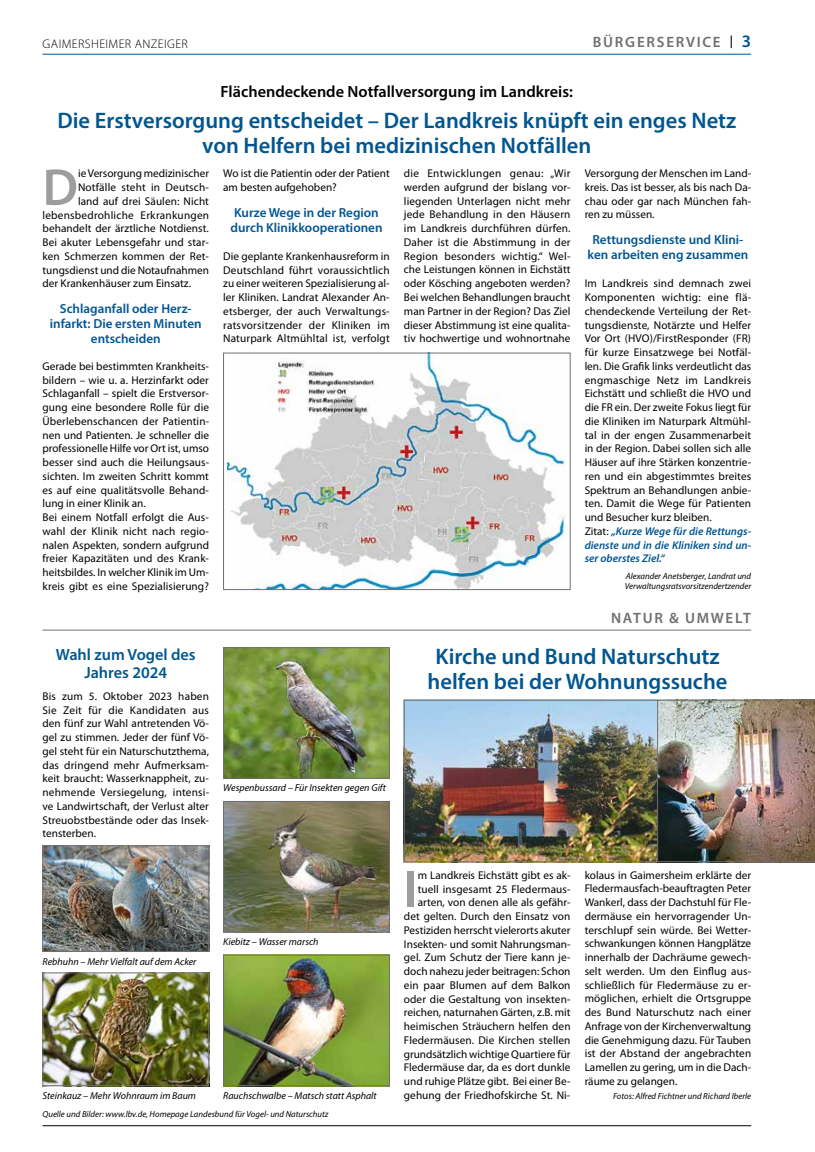
<style>
.page{position:relative;width:815px;height:1152px;background:#fff}
.page>*{position:absolute;margin:0;border:0;box-sizing:border-box;transform-origin:0 0}
.t1{font:600 52px "Myriad Pro";color:#9d9d9c}
.t2{font:600 22.5px/25px "Myriad Pro";color:#005691;text-align:center}
.t3{font:600 16.25px "Myriad Pro";color:#000}
.t4{font:600 16.25px/18.1px "Myriad Pro";color:#005691;text-align:center}
.t5{font:600 15px "Myriad Pro";letter-spacing:.115em;color:#706f6f}
.t6{font:600 13.12px/15px "Myriad Pro";color:#005691;text-align:center}
.t7{font:300 12.5px "Myriad Pro";letter-spacing:.035em;color:#000}
.t8{font:11.25px/13.8px "Myriad Pro";letter-spacing:.005em;color:#000;text-align:justify}
.t9{font:italic 10px "Myriad Pro";color:#000}
.t10{font:italic 8.75px/10px "Myriad Pro";color:#000}
.s1{font-size:17.5px;color:#005691}
.s2{font-weight:600;font-style:italic;color:#005691}
</style>
<div class="page">
<hr style="left:43px;top:1125px;width:708px;height:1px;background:#000">
<hr style="left:43px;top:54px;width:708px;height:1px;background:#005691">
<hr style="left:43px;top:630px;width:708px;height:1px;background:#706f6f">
<img style="left:227px;top:355px;width:340px;height:233px">
<div style="left:223px;top:353px;width:347px;height:237px;border:1px solid #706f6f"></div>
<img style="left:406px;top:702px;width:251px;height:158px">
<div style="left:404px;top:700px;width:258px;height:162px;border:1px solid #706f6f"></div>
<img style="left:657px;top:700px;width:158px;height:162px">
<img style="left:45px;top:847px;width:162px;height:102px">
<div style="left:43px;top:845px;width:166px;height:106px;border:1px solid #706f6f"></div>
<img style="left:45px;top:974px;width:162px;height:110px">
<div style="left:43px;top:972px;width:166px;height:114px;border:1px solid #706f6f"></div>
<img style="left:225px;top:649px;width:163px;height:127px">
<div style="left:223px;top:647px;width:167px;height:131px;border:1px solid #706f6f"></div>
<img style="left:225px;top:803px;width:163px;height:127px">
<div style="left:223px;top:801px;width:167px;height:131px;border:1px solid #706f6f"></div>
<img style="left:225px;top:957px;width:163px;height:127px">
<div style="left:223px;top:955px;width:167px;height:131px;border:1px solid #706f6f"></div>
<p class="t7" style="left:43px;top:36px;width:147px">GAIMERSHEIMER ANZEIGER</p>
<h3 class="t5" style="left:593px;top:33px;width:160px">BÜRGERSERVICE <sup>|</sup> <span class="s1">3</span></h3>
<h3 class="t3" style="left:221px;top:81px;width:354px">Flächendeckende Notfallversorgung im Landkreis:</h3>
<h2 class="t2" style="left:57px;top:107px;width:680px">Die Erstversorgung entscheidet – Der Landkreis knüpft ein enges Netz von Helfern bei medizinischen Notfällen</h2>
<h1 class="t1" style="left:43px;top:154px;width:37px">D</h1>
<p class="t8" style="left:78px;top:167px;width:132px">ie Versorgung medizinischer</p>
<p class="t8" style="left:404px;top:167px;width:168px">die Entwicklungen genau: „Wir werden aufgrund der bislang vor&shy;liegenden Unterlagen nicht mehr jede Behandlung in den Häusern im Landkreis durchführen dürfen.<br>Daher ist die Abstimmung in der Region besonders wichtig.“ Wel&shy;che Leistungen können in Eichstätt oder Kösching angeboten werden?<br>Bei welchen Behandlungen braucht man Partner in der Region? Das Ziel dieser Abstimmung ist eine qualita&shy;tiv hochwertige und wohnortnahe</p>
<p class="t8" style="left:585px;top:167px;width:168px">Versorgung der Menschen im Land&shy;kreis. Das ist besser, als bis nach Da&shy;chau oder gar nach München fah&shy;ren zu müssen.</p>
<p class="t8" style="left:223px;top:167px;width:168px">Wo ist die Patientin oder der Patient am besten aufgehoben?</p>
<p class="t6" style="left:230px;top:204px;width:154px;text-align:left">Kurze Wege in der Region durch Klinikkooperationen</p>
<p class="t8" style="left:223px;top:249px;width:168px">Die geplante Krankenhausreform in Deutschland führt voraussichtlich zu einer weiteren Spezialisierung al&shy;ler Kliniken. Landrat Alexander An&shy;etsberger, der auch Verwaltungs&shy;ratsvorsitzender der Kliniken im Naturpark Altmühltal ist, verfolgt</p>
<p class="t8" style="left:78px;top:181px;width:132px">Notfälle steht in Deutsch-</p>
<p class="t8" style="left:78px;top:194px;width:132px">land auf drei Säulen: Nicht</p>
<p class="t8" style="left:43px;top:208px;width:168px">lebensbedrohliche Erkrankungen</p>
<p class="t8" style="left:43px;top:222px;width:168px">behandelt der ärztliche Notdienst.</p>
<p class="t8" style="left:43px;top:235px;width:168px">Bei akuter Lebensgefahr und star-</p>
<p class="t8" style="left:43px;top:249px;width:168px">ken Schmerzen kommen der Ret-</p>
<p class="t8" style="left:43px;top:263px;width:168px">tungsdienst und die Notaufnahmen</p>
<p class="t8" style="left:43px;top:277px;width:150px">der Krankenhäuser zum Einsatz.</p>
<p class="t6" style="left:50px;top:301px;width:153px">Schlaganfall oder Herz&shy;infarkt: Die ersten Minuten entscheiden</p>
<p class="t8" style="left:43px;top:359px;width:168px;text-align:left">Gerade bei bestimmten Krankheits&shy;bildern – wie u. a. Herzinfarkt oder Schlaganfall – spielt die Erstversor&shy;gung eine besondere Rolle für die Überlebenschancen der Patientin&shy;nen und Patienten. Je schneller die professionelle Hilfe vor Ort ist, umso besser sind auch die Heilungsaus&shy;sichten. Im zweiten Schritt kommt es auf eine qualitätsvolle Behand&shy;lung in einer Klinik an.<br>Bei einem Notfall erfolgt die Aus&shy;wahl der Klinik nicht nach regio&shy;nalen Aspekten, sondern aufgrund freier Kapazitäten und des Krank&shy;heitsbildes. In welcher Klinik im Um&shy;kreis gibt es eine Spezialisierung?</p>
<p class="t6" style="left:587px;top:232px;width:162px">Rettungsdienste und Klini&shy;ken arbeiten eng zusammen</p>
<p class="t8" style="left:585px;top:277px;width:168px;text-align:left">Im Landkreis sind demnach zwei Komponenten wichtig: eine flä&shy;chendeckende Verteilung der Ret&shy;tungsdienste, Notärzte und Helfer Vor Ort (HVO)/FirstResponder (FR) für kurze Einsatzwege bei Notfäl&shy;len. Die Grafik links verdeutlicht das engmaschige Netz im Landkreis Eichstätt und schließt die HVO und die FR ein. Der zweite Fokus liegt für die Kliniken im Naturpark Altmühl&shy;tal in der engen Zusammenarbeit in der Region. Dabei sollen sich alle Häuser auf ihre Stärken konzentrie&shy;ren und ein abgestimmtes breites Spektrum an Behandlungen anbie&shy;ten. Damit die Wege für Patienten und Besucher kurz bleiben.<br>Zitat: <span class="s2">„Kurze Wege für die Rettungs&shy;dienste und in die Kliniken sind un&shy;ser oberstes Ziel.“</span></p>
<p class="t10" style="left:625px;top:571px;width:128px">Alexander Anetsberger, Landrat und<br>Verwaltungsratsvorsitzendertzender</p>
<h3 class="t4" style="left:56px;top:644px;width:141px">Wahl zum Vogel des<br>Jahres 2024</h3>
<p class="t8" style="left:43px;top:689px;width:168px">Bis zum 5. Oktober 2023 haben Sie Zeit für die Kandidaten aus den fünf zur Wahl antretenden Vö&shy;gel zu stimmen. Jeder der fünf Vö&shy;gel steht für ein Naturschutzthema, das dringend mehr Aufmerksam&shy;keit braucht: Wasserknappheit, zu&shy;nehmende Versiegelung, intensi&shy;ve Landwirtschaft, der Verlust alter Streuobstbestände oder das Insek&shy;tensterben.</p>
<p class="t9" style="left:223px;top:782px;width:164px">Wespenbussard – Für Insekten gegen Gift</p>
<p class="t9" style="left:43px;top:955px;width:155px">Rebhuhn – Mehr Vielfalt auf dem Acker</p>
<p class="t9" style="left:223px;top:935px;width:97px">Kiebitz – Wasser marsch</p>
<p class="t9" style="left:43px;top:1089px;width:155px">Steinkauz – Mehr Wohnraum im Baum</p>
<p class="t9" style="left:223px;top:1089px;width:155px">Rauchschwalbe – Matsch statt Asphalt</p>
<p class="t10" style="left:43px;top:1108px;width:288px">Quelle und Bilder: www.lbv.de, Homepage Landesbund für Vogel- und Naturschutz</p>
<h3 class="t5" style="left:611px;top:608px;width:141px">NATUR &amp; UMWELT</h3>
<h2 class="t2" style="left:428px;top:643px;width:301px">Kirche und Bund Naturschutz helfen bei der Wohnungssuche</h2>
<p class="t8" style="left:404px;top:868px;width:168px;text-align:right">m Landkreis Eichstätt gibt es ak&shy;tuell insgesamt 25 Fledermaus&shy;arten, von denen alle als gefähr&shy;det gelten. Durch den Einsatz von Pestiziden herrscht vielerorts akuter Insekten- und somit Nahrungsman&shy;gel. Zum Schutz der Tiere kann je&shy;doch nahezu jeder beitragen: Schon ein paar Blumen auf dem Balkon oder die Gestaltung von insekten&shy;reichen, naturnahen Gärten, z.B. mit heimischen Sträuchern helfen den Fledermäusen. Die Kirchen stellen grundsätzlich wichtige Quartiere für Fledermäuse dar, da es dort dunkle und ruhige Plätze gibt. Bei einer Be&shy;gehung der Friedhofskirche St. Ni-</p>
<p class="t8" style="left:585px;top:868px;width:168px">kolaus in Gaimersheim erklärte der Fledermausfach-beauftragten Peter Wankerl, dass der Dachstuhl für Fle&shy;dermäuse ein hervorragender Un&shy;terschlupf sein würde. Bei Wetter&shy;schwankungen können Hangplätze innerhalb der Dachräume gewech&shy;selt werden. Um den Einflug aus&shy;schließlich für Fledermäuse zu er&shy;möglichen, erhielt die Ortsgruppe des Bund Naturschutz nach einer Anfrage von der Kirchenverwaltung die Genehmigung dazu. Für Tauben ist der Abstand der angebrachten Lamellen zu gering, um in die Dach&shy;räume zu gelangen.</p>
<h1 class="t1" style="left:404px;top:855px;width:15px">I</h1>
<p class="t10" style="left:613px;top:1090px;width:140px">Fotos: Alfred Fichtner und Richard Iberle</p>
</div>
